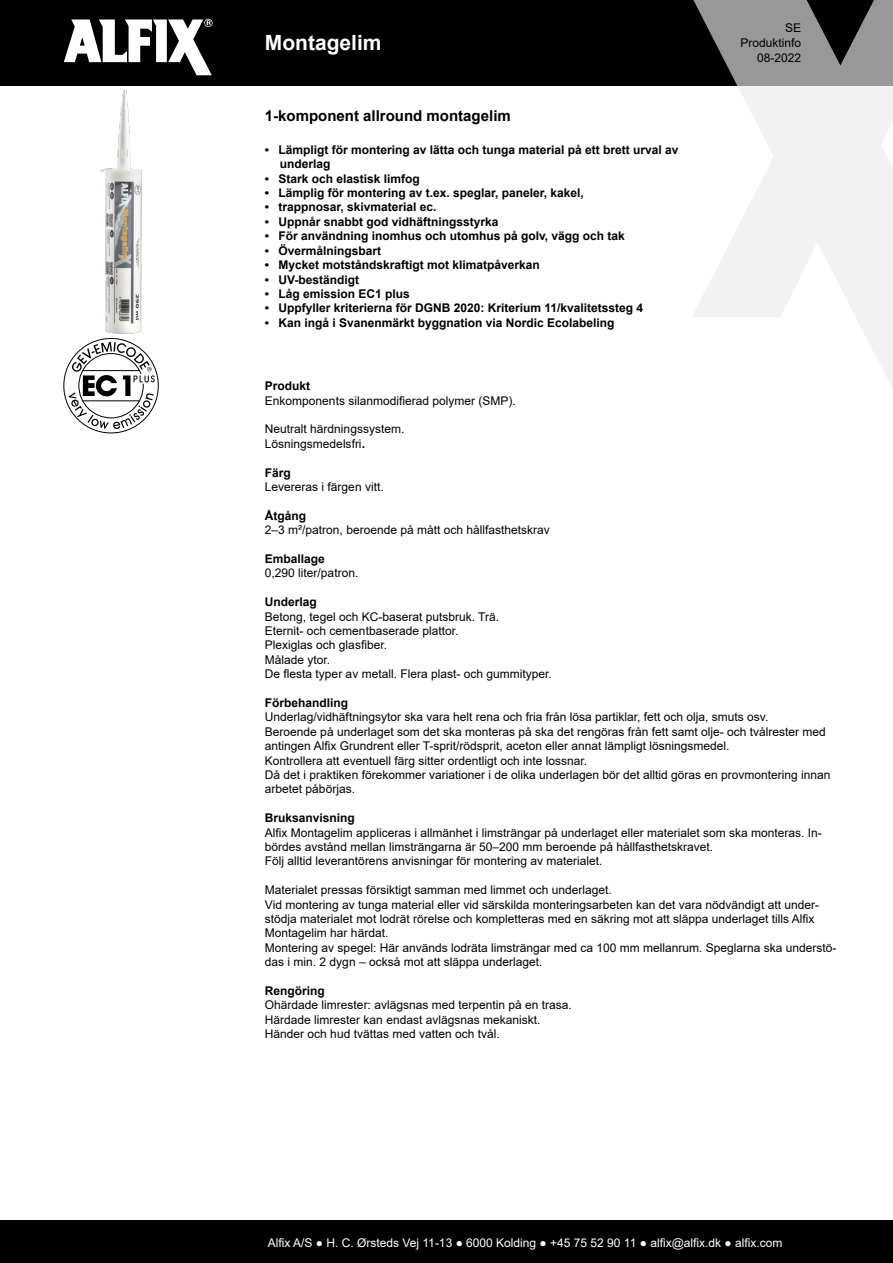
<style>
.page{position:relative;width:893px;height:1263px;background:#fff}
.page>*{position:absolute;margin:0;border:0;box-sizing:border-box;transform-origin:0 0}
.t1{font:700 21px "Arial";color:#fff}
.Brødtekst{font:700 15px "Arial";color:#000}
.Brødtekst-2{font:12px/14.4px "Arial";color:#000}
.Brødtekst-3{font:700 12px/14.4px "Arial";color:#000}
.t2{font:12px "Arial";color:#fff}
.s1{font-weight:700}
</style>
<div class="page">
<div style="left:0;top:0;width:893px;height:85px;background:#000"></div>
<div style="left:0;top:1220px;width:893px;height:43px;background:#000"></div>
<svg style="left:691px;top:0;width:202px;height:388px"></svg>
<svg style="left:64px;top:19px;width:149px;height:56px"></svg>
<img style="left:100px;top:90px;width:42px;height:244px">
<svg style="left:63px;top:338px;width:96px;height:95px"></svg>
<p class="t1" style="left:265px;top:28px;width:118px">Montagelim</p>
<p class="Brødtekst" style="left:265px;top:106px;width:247px">1-komponent allround montagelim</p>
<p class="Brødtekst-3" style="left:280px;top:143px;width:400px;text-indent:-15px">• Lämpligt för montering av lätta och tunga material på ett brett urval av underlag</p>
<p class="Brødtekst-3" style="left:265px;top:171px;width:156px">• Stark och elastisk limfog</p>
<p class="Brødtekst-3" style="left:265px;top:186px;width:320px">• Lämplig för montering av t.ex. speglar, paneler, kakel,</p>
<p class="Brødtekst-3" style="left:265px;top:200px;width:173px">• trappnosar, skivmaterial ec.</p>
<p class="Brødtekst-3" style="left:265px;top:215px;width:235px">• Uppnår snabbt god vidhäftningsstyrka</p>
<p class="Brødtekst-3" style="left:265px;top:229px;width:361px">• För användning inomhus och utomhus på golv, vägg och tak</p>
<p class="Brødtekst-3" style="left:265px;top:243px;width:118px">• Övermålningsbart</p>
<p class="Brødtekst-3" style="left:265px;top:258px;width:276px">• Mycket motståndskraftigt mot klimatpåverkan</p>
<p class="Brødtekst-3" style="left:265px;top:272px;width:96px">• UV-beständigt</p>
<p class="Brødtekst-3" style="left:265px;top:287px;width:146px">• Låg emission EC1 plus</p>
<p class="Brødtekst-3" style="left:265px;top:301px;width:380px">• Uppfyller kriterierna för DGNB 2020: Kriterium 11/kvalitetssteg 4</p>
<p class="Brødtekst-3" style="left:265px;top:315px;width:351px">• Kan ingå i Svanenmärkt byggnation via Nordic Ecolabeling</p>
<p class="Brødtekst-2" style="left:785px;top:20px;width:18px">SE</p>
<p class="Brødtekst-2" style="left:741px;top:35px;width:62px">Produktinfo</p>
<p class="Brødtekst-2" style="left:757px;top:50px;width:46px">08-2022</p>
<p class="Brødtekst-3" style="left:265px;top:379px;width:47px">Produkt</p>
<p class="Brødtekst-2" style="left:265px;top:393px;width:252px">Enkomponents silanmodifierad polymer (SMP).</p>
<p class="Brødtekst-2" style="left:265px;top:422px;width:141px">Neutralt härdningssystem.</p>
<p class="Brødtekst-2" style="left:265px;top:436px;width:102px">Lösningsmedelsfri<span class="s1">.</span></p>
<p class="Brødtekst-3" style="left:265px;top:465px;width:28px">Färg</p>
<p class="Brødtekst-2" style="left:265px;top:479px;width:120px">Levereras i färgen vitt.</p>
<p class="Brødtekst-3" style="left:265px;top:508px;width:43px">Åtgång</p>
<p class="Brødtekst-2" style="left:265px;top:523px;width:286px">2–3 m²/patron, beroende på mått och hållfasthetskrav</p>
<p class="Brødtekst-3" style="left:265px;top:552px;width:62px">Emballage</p>
<p class="Brødtekst-2" style="left:265px;top:566px;width:95px">0,290 liter/patron.</p>
<p class="Brødtekst-3" style="left:265px;top:595px;width:54px">Underlag</p>
<p class="Brødtekst-2" style="left:265px;top:609px;width:236px">Betong, tegel och KC-baserat putsbruk. Trä.</p>
<p class="Brødtekst-2" style="left:265px;top:623px;width:195px">Eternit- och cementbaserade plattor.</p>
<p class="Brødtekst-2" style="left:265px;top:638px;width:124px">Plexiglas och glasfiber.</p>
<p class="Brødtekst-2" style="left:265px;top:652px;width:67px">Målade ytor.</p>
<p class="Brødtekst-2" style="left:265px;top:667px;width:288px">De flesta typer av metall. Flera plast- och gummityper.</p>
<p class="Brødtekst-3" style="left:265px;top:696px;width:85px">Förbehandling</p>
<p class="Brødtekst-2" style="left:265px;top:710px;width:505px">Underlag/vidhäftningsytor ska vara helt rena och fria från lösa partiklar, fett och olja, smuts osv.</p>
<p class="Brødtekst-2" style="left:265px;top:724px;width:562px">Beroende på underlaget som det ska monteras på ska det rengöras från fett samt olje- och tvålrester med antingen Alfix Grundrent eller T-sprit/rödsprit, aceton eller annat lämpligt lösningsmedel.</p>
<p class="Brødtekst-2" style="left:265px;top:753px;width:324px">Kontrollera att eventuell färg sitter ordentligt och inte lossnar.</p>
<p class="Brødtekst-2" style="left:265px;top:767px;width:567px">Då det i praktiken förekommer variationer i de olika underlagen bör det alltid göras en provmontering innan arbetet påbörjas.</p>
<p class="Brødtekst-3" style="left:265px;top:811px;width:92px">Bruksanvisning</p>
<p class="Brødtekst-2" style="left:265px;top:825px;width:558px">Alfix Montagelim appliceras i allmänhet i limsträngar på underlaget eller materialet som ska monteras. In&shy;bördes avstånd mellan limsträngarna är 50–200 mm beroende på hållfasthetskravet.</p>
<p class="Brødtekst-2" style="left:265px;top:854px;width:339px">Följ alltid leverantörens anvisningar för montering av materialet.</p>
<p class="Brødtekst-2" style="left:265px;top:883px;width:348px">Materialet pressas försiktigt samman med limmet och underlaget.</p>
<p class="Brødtekst-2" style="left:265px;top:897px;width:556px">Vid montering av tunga material eller vid särskilda monteringsarbeten kan det vara nödvändigt att under&shy;stödja materialet mot lodrät rörelse och kompletteras med en säkring mot att släppa underlaget tills Alfix<br>Montagelim har härdat.</p>
<p class="Brødtekst-2" style="left:265px;top:940px;width:573px">Montering av spegel: Här används lodräta limsträngar med ca 100 mm mellanrum. Speglarna ska understö&shy;das i min. 2 dygn – också mot att släppa underlaget.</p>
<p class="Brødtekst-3" style="left:265px;top:984px;width:61px">Rengöring</p>
<p class="Brødtekst-2" style="left:265px;top:998px;width:308px">Ohärdade limrester: avlägsnas med terpentin på en trasa.</p>
<p class="Brødtekst-2" style="left:265px;top:1012px;width:277px">Härdade limrester kan endast avlägsnas mekaniskt.</p>
<p class="Brødtekst-2" style="left:265px;top:1027px;width:236px">Händer och hud tvättas med vatten och tvål.</p>
<p class="t2" style="left:268px;top:1234px;width:516px">Alfix A/S ● H. C. Ørsteds Vej 11-13 ● 6000 Kolding ● +45 75 52 90 11 ● alfix@alfix.dk ● alfix.com</p>
</div>
